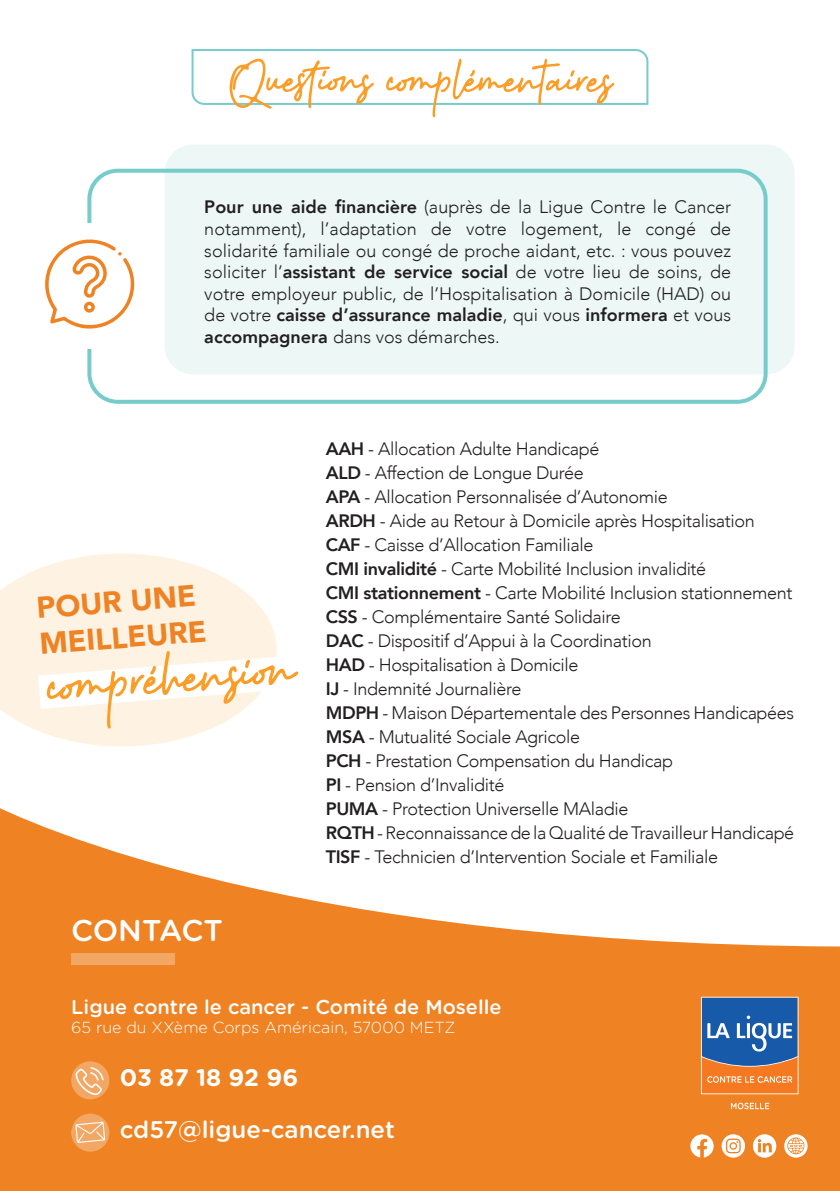
<style>
.page{position:relative;width:840px;height:1191px;background:#fff}
.page>*{position:absolute;margin:0;border:0;box-sizing:border-box;transform-origin:0 0}
.t1{font:90px "Better Yesterday";color:#fc9d28}
.t2{font:72px "Better Yesterday";color:#fc9d28}
.t3{font:500 30px "Gotham Rounded";letter-spacing:-.01em;color:#fff}
.t4{font:900 29.8px "Avenir";color:#ef8223}
.t5{font:500 24px "Gotham Rounded";color:#fff}
.t6{font:700 24px "Gotham Rounded";letter-spacing:-.01em;color:#fff}
.t7{font:500 20px "Gotham Rounded";color:#fff}
.t8{font:300 18px/21.6px "Avenir";letter-spacing:-.02em;color:#231f20;text-align:justify}
.t9{font:300 16px "Gotham Rounded";color:#fff}
.s1{font-weight:800}
</style>
<div class="page">
<svg style="left:0;top:808px;width:839px;height:383px;fill:#ef8223"></svg>
<div style="left:71px;top:953px;width:103px;height:11px;background:#f3a764"></div>
<div style="left:71px;top:1113px;width:38px;height:38px;background:#f3a764;border-radius:50%"></div>
<svg style="left:71px;top:1061px;width:38px;height:38px"></svg>
<svg style="left:75px;top:1121px;width:30px;height:22px"></svg>
<svg style="left:76px;top:1067px;width:28px;height:28px"></svg>
<svg style="left:700px;top:996px;width:98px;height:98px;background:#747589"></svg>
<svg style="left:730px;top:1102px;width:38px;height:7px"></svg>
<div style="left:164px;top:145px;width:630px;height:229px;background:#ecf7f6;border-radius:28px"></div>
<div style="left:87px;top:169px;width:680px;height:235px;border:4px solid #76cbcb;border-radius:28px"></div>
<div style="left:44px;top:224px;width:91px;height:125px;background:#fff"></div>
<svg style="left:0;top:553px;width:276px;height:193px;fill:#fef2e3"></svg>
<svg style="left:721px;top:1134px;width:23px;height:23px"></svg>
<svg style="left:752px;top:1134px;width:23px;height:23px"></svg>
<svg style="left:783px;top:1134px;width:24px;height:23px"></svg>
<svg style="left:690px;top:1134px;width:23px;height:23px"></svg>
<svg style="left:38px;top:655px;width:238px;height:54px"></svg>
<svg style="left:45px;top:239px;width:89px;height:90px"></svg>
<svg style="left:191px;top:49px;width:458px;height:56px"></svg>
<p class="t2" style="left:229px;top:46px;width:382px">Questions complémentaires</p>
<p class="t8" style="left:204px;top:196px;width:528px"><span class="s1">Pour une aide financière</span> (auprès de la Ligue Contre le Cancer notamment), l’adaptation de votre logement, le congé de solidarité familiale ou congé de proche aidant, etc. : vous pouvez soliciter l’<span class="s1">assistant de service social</span> de votre lieu de soins, de votre employeur public, de l’Hospitalisation à Domicile (HAD) ou de votre <span class="s1">caisse d’assurance maladie</span>, qui vous <span class="s1">informera</span> et vous <span class="s1">accompagnera</span> dans vos démarches.</p>
<p class="t4" style="left:34px;top:583px;width:161px;rotate:-5deg">POUR UNE</p>
<p class="t4" style="left:37px;top:619px;width:169px;rotate:-5deg">MEILLEURE</p>
<p class="t1" style="left:41px;top:643px;width:235px;rotate:-4deg">com préhension</p>
<p class="t3" style="left:71px;top:909px;width:153px">CONTACT</p>
<p class="t8" style="left:325px;top:438px;width:275px"><span class="s1">AAH</span> - Allocation Adulte Handicapé</p>
<p class="t8" style="left:325px;top:462px;width:259px"><span class="s1">ALD</span> - Affection de Longue Durée</p>
<p class="t8" style="left:325px;top:486px;width:343px"><span class="s1">APA</span> - Allocation Personnalisée d’Autonomie</p>
<p class="t8" style="left:325px;top:510px;width:430px"><span class="s1">ARDH</span> - Aide au Retour à Domicile après Hospitalisation</p>
<p class="t8" style="left:325px;top:534px;width:269px"><span class="s1">CAF</span> - Caisse d’Allocation Familiale</p>
<p class="t8" style="left:325px;top:558px;width:382px"><span class="s1">CMI invalidité</span> - Carte Mobilité Inclusion invalidité</p>
<p class="t8" style="left:325px;top:582px;width:468px"><span class="s1">CMI stationnement</span> - Carte Mobilité Inclusion stationnement</p>
<p class="t8" style="left:325px;top:606px;width:296px"><span class="s1">CSS</span> - Complémentaire Santé Solidaire</p>
<p class="t8" style="left:325px;top:630px;width:327px"><span class="s1">DAC</span> - Dispositif d’Appui à la Coordination</p>
<p class="t8" style="left:325px;top:654px;width:254px"><span class="s1">HAD</span> - Hospitalisation à Domicile</p>
<p class="t8" style="left:325px;top:678px;width:197px"><span class="s1">IJ</span> - Indemnité Journalière</p>
<p class="t8" style="left:325px;top:702px;width:470px"><span class="s1">MDPH</span> - Maison Départementale des Personnes Handicapées</p>
<p class="t8" style="left:325px;top:726px;width:256px"><span class="s1">MSA</span> - Mutualité Sociale Agricole</p>
<p class="t8" style="left:325px;top:750px;width:349px"><span class="s1">PCH</span> - Prestation Compensation du Handicap</p>
<p class="t8" style="left:325px;top:774px;width:180px"><span class="s1">PI</span> - Pension d’Invalidité</p>
<p class="t8" style="left:325px;top:798px;width:304px"><span class="s1">PUMA</span> - Protection Universelle MAladie</p>
<p class="t8" style="left:325px;top:822px;width:470px"><span class="s1">RQTH</span> - Reconnaissance de la Qualité de Travailleur Handicapé</p>
<p class="t8" style="left:325px;top:846px;width:394px"><span class="s1">TISF</span> - Technicien d’Intervention Sociale et Familiale</p>
<p class="t7" style="left:71px;top:992px;width:431px">Ligue contre le cancer - Comité de Moselle</p>
<p class="t9" style="left:71px;top:1016px;width:385px">65 rue du XXème Corps Américain, 57000 METZ</p>
<p class="t6" style="left:120px;top:1060px;width:180px">03 87 18 92 96</p>
<p class="t5" style="left:120px;top:1112px;width:276px">cd57@ligue-cancer.net</p>
</div>
